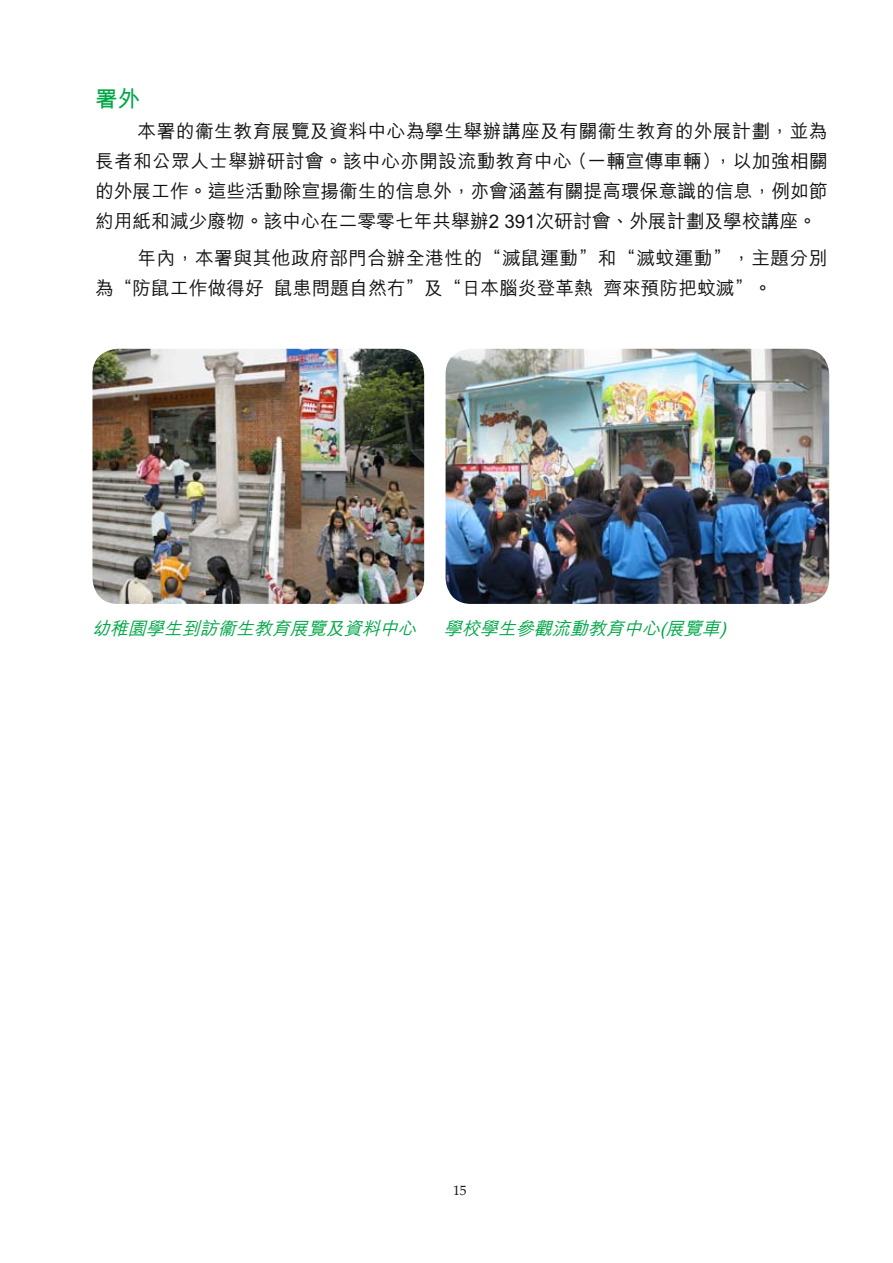
<style>
.page{position:relative;width:893px;height:1263px;background:#fff}
.page>*{position:absolute;margin:0;border:0;box-sizing:border-box;transform-origin:0 0}
.t1{font:700 22.5px "M Hei HK";color:#01a747}
.t2{font:500 18.75px/30px "M Hei HK";color:#121212;text-align:justify}
.t3{font:italic 500 18px "M Hei HK";color:#01a747}
.t4{font:13.5px "Palatino";color:#121212}
</style>
<div class="page">
<img style="left:446px;top:349px;width:383px;height:255px">
<img style="left:92px;top:349px;width:332px;height:255px">
<p class="t1" style="left:95px;top:82px;width:46px">署外</p>
<p class="t2" style="left:95px;top:114px;width:734px;text-indent:43px">本署的衞生教育展覽及資料中心為學生舉辦講座及有關衞生教育的外展計劃，並為長者和公眾人士舉辦研討會。該中心亦開設流動教育中心（一輛宣傳車輛），以加強相關的外展工作。這些活動除宣揚衞生的信息外，亦會涵蓋有關提高環保意識的信息，例如節約用紙和減少廢物。該中心在二零零七年共舉辦2 391次研討會、外展計劃及學校講座。</p>
<p class="t2" style="left:95px;top:242px;width:734px;text-indent:43px">年內，本署與其他政府部門合辦全港性的“滅鼠運動”和“滅蚊運動”，主題分別為“防鼠工作做得好 鼠患問題自然冇”及“日本腦炎登革熱 齊來預防把蚊滅”。</p>
<p class="t3" style="left:92px;top:615px;width:642px">幼稚園學生到訪衞生教育展覽及資料中心 學校學生參觀流動教育中心(展覽車)</p>
<p class="t4" style="left:453px;top:1179px;width:15px">15</p>
</div>
